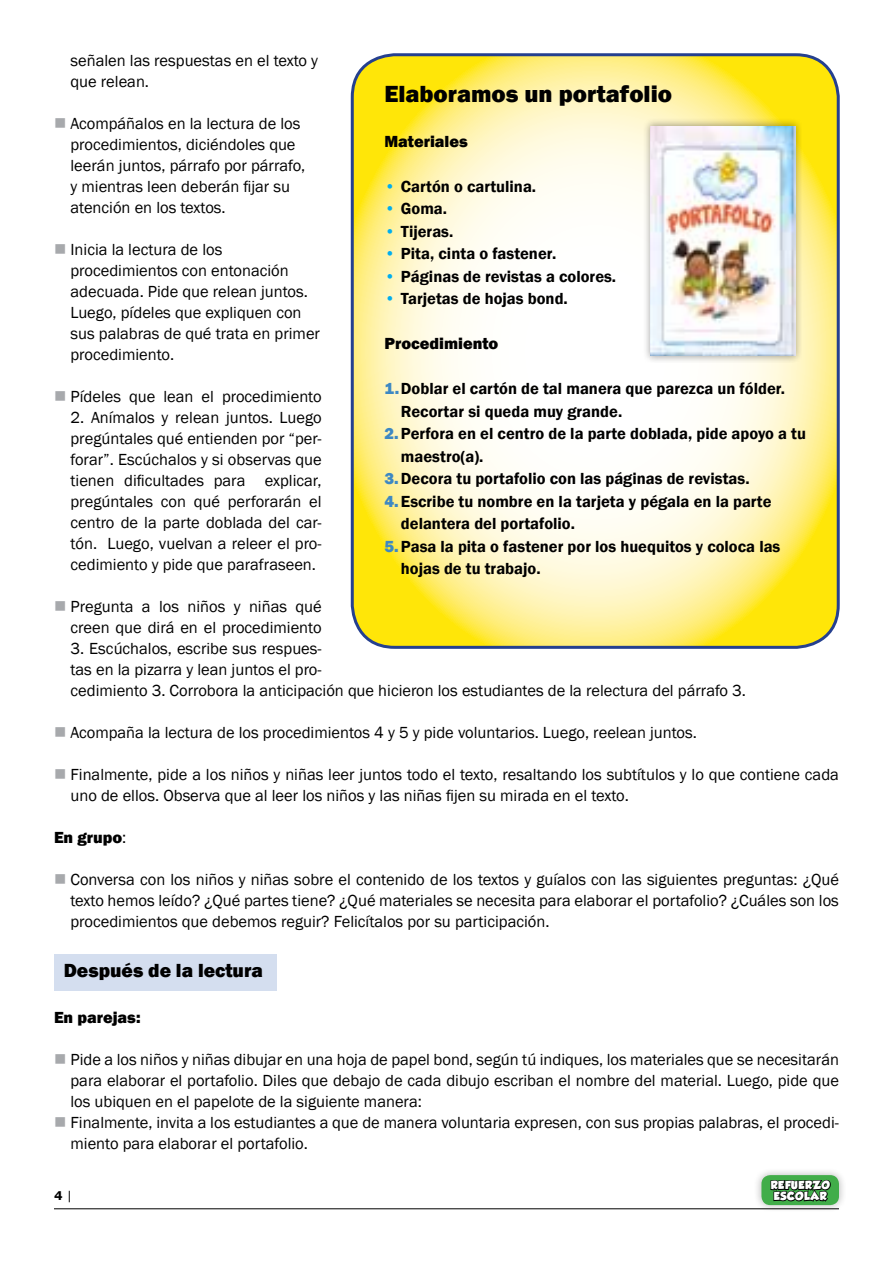
<style>
.page{position:relative;width:893px;height:1263px;background:#fff}
.page>*{position:absolute;margin:0;border:0;box-sizing:border-box;transform-origin:0 0}
.t1{font:800 24px "Franklin Gothic";color:#000}
.t2{font:800 19.5px "Franklin Gothic";color:#000}
.t3{font:16.5px/21px "Franklin Gothic";color:#000}
.t4{font:600 16.5px "Franklin Gothic";color:#000}
.t5{font:800 16.5px "Franklin Gothic";color:#000}
.t6{font:700 12px "Verdana";color:#000}
.t7{font:10.2px/10.9px "GROBOLD";letter-spacing:.07em;color:#fff}
.s1{color:#a7a9ac}
.s2{font-weight:400}
.s3{color:#00aeef}
.s4{font-weight:800;color:#3d88c3}
</style>
<div class="page">
<hr style="left:54px;top:1208px;width:785px;height:1px;background:#000">
<div style="left:752px;top:1165px;width:94px;height:47px;background:#000;opacity:.25"></div>
<div style="left:761px;top:1175px;width:78px;height:30px;background:#41ad49;border-radius:9px"></div>
<svg style="left:769px;top:1179px;width:63px;height:33px"></svg>
<div style="left:54px;top:954px;width:222px;height:36px;background:#d4deef"></div>
<svg style="left:352px;top:55px;width:486px;height:592px"></svg>
<div style="left:351px;top:53px;width:489px;height:596px;border:3px solid #25408f;border-radius:43px"></div>
<div style="left:641px;top:116px;width:161px;height:247px;background:#000;opacity:.35"></div>
<img style="left:651px;top:126px;width:144px;height:230px">
<p class="t3" style="left:70px;top:50px;width:249px">señalen las respuestas en el texto y que relean.</p>
<p class="t3" style="left:70px;top:113px;width:236px;text-indent:-16px"><span class="s1">■</span> Acompáñalos en la lectura de los procedimientos, diciéndoles que leerán juntos, párrafo por párrafo, y mientras leen deberán fijar su atención en los textos.</p>
<p class="t3" style="left:70px;top:239px;width:251px;text-indent:-16px"><span class="s1">■</span> Inicia la lectura de los procedimientos con entonación adecuada. Pide que relean juntos.<br>Luego, pídeles que expliquen con sus palabras de qué trata en primer procedimiento.</p>
<p class="t3" style="left:54px;top:386px;width:269px"><span class="s1">■</span> Pídeles que lean el procedimiento</p>
<p class="t3" style="left:70px;top:407px;width:253px;text-align:justify">2. Anímalos y relean juntos. Luego pregúntales qué entienden por “per&shy;forar”. Escúchalos y si observas que tienen dificultades para explicar, pregúntales con qué perforarán el centro de la parte doblada del car&shy;tón. Luego, vuelvan a releer el pro&shy;cedimiento y pide que parafraseen.</p>
<p class="t3" style="left:54px;top:596px;width:269px;text-align:right"><span class="s1">■</span> Pregunta a los niños y niñas qué creen que dirá en el procedimiento</p>
<p class="t3" style="left:70px;top:638px;width:677px">3. Escúchalos, escribe sus respues-<br>tas en la pizarra y lean juntos el pro-<br>cedimiento 3. Corrobora la anticipación que hicieron los estudiantes de la relectura del párrafo 3.</p>
<p class="t3" style="left:54px;top:722px;width:644px"><span class="s1">■</span> Acompaña la lectura de los procedimientos 4 y 5 y pide voluntarios. Luego, reelean juntos.</p>
<p class="t3" style="left:70px;top:764px;width:770px;text-indent:-16px"><span class="s1">■</span> Finalmente, pide a los niños y niñas leer juntos todo el texto, resaltando los subtítulos y lo que contiene cada uno de ellos. Observa que al leer los niños y las niñas fijen su mirada en el texto.</p>
<p class="t5" style="left:54px;top:826px;width:74px">En grupo<span class="s2">:</span></p>
<p class="t3" style="left:70px;top:869px;width:770px;text-align:justify;text-indent:-16px"><span class="s1">■</span> Conversa con los niños y niñas sobre el contenido de los textos y guíalos con las siguientes preguntas: ¿Qué texto hemos leído? ¿Qué partes tiene? ¿Qué materiales se necesita para elaborar el portafolio? ¿Cuáles son los procedimientos que debemos reguir? Felicítalos por su participación.</p>
<p class="t2" style="left:64px;top:957px;width:201px">Después de la lectura</p>
<p class="t5" style="left:54px;top:1006px;width:88px">En parejas:</p>
<p class="t3" style="left:70px;top:1049px;width:770px;text-align:justify;text-indent:-16px"><span class="s1">■</span> Pide a los niños y niñas dibujar en una hoja de papel bond, según tú indiques, los materiales que se necesitarán para elaborar el portafolio. Diles que debajo de cada dibujo escriban el nombre del material. Luego, pide que los ubiquen en el papelote de la siguiente manera:</p>
<p class="t3" style="left:70px;top:1112px;width:770px;text-indent:-16px"><span class="s1">■</span> Finalmente, invita a los estudiantes a que de manera voluntaria expresen, con sus propias palabras, el procedi&shy;miento para elaborar el portafolio.</p>
<h1 class="t1" style="left:384px;top:78px;width:289px">Elaboramos un portafolio</h1>
<p class="t5" style="left:384px;top:131px;width:85px">Materiales</p>
<p class="t4" style="left:384px;top:176px;width:153px"><span class="s3">•</span> Cartón o cartulina.</p>
<p class="t4" style="left:384px;top:199px;width:64px"><span class="s3">•</span> Goma.</p>
<p class="t4" style="left:384px;top:221px;width:70px"><span class="s3">•</span> Tijeras.</p>
<p class="t4" style="left:384px;top:244px;width:173px"><span class="s3">•</span> Pita, cinta o fastener.</p>
<p class="t4" style="left:384px;top:266px;width:233px"><span class="s3">•</span> Páginas de revistas a colores.</p>
<p class="t4" style="left:384px;top:289px;width:185px"><span class="s3">•</span> Tarjetas de hojas bond.</p>
<p class="t5" style="left:384px;top:333px;width:115px">Procedimiento</p>
<p class="t4" style="left:384px;top:379px;width:402px"><span class="s4">1.</span>Doblar el cartón de tal manera que parezca un fólder.</p>
<p class="t4" style="left:401px;top:401px;width:223px">Recortar si queda muy grande.</p>
<p class="t4" style="left:384px;top:424px;width:423px"><span class="s4">2.</span>Perfora en el centro de la parte doblada, pide apoyo a tu</p>
<p class="t4" style="left:401px;top:446px;width:84px">maestro(a).</p>
<p class="t4" style="left:384px;top:469px;width:367px"><span class="s4">3.</span>Decora tu portafolio con las páginas de revistas.</p>
<p class="t4" style="left:384px;top:491px;width:389px"><span class="s4">4.</span>Escribe tu nombre en la tarjeta y pégala en la parte</p>
<p class="t4" style="left:401px;top:514px;width:176px">delantera del portafolio.</p>
<p class="t4" style="left:384px;top:536px;width:397px"><span class="s4">5.</span>Pasa la pita o fastener por los huequitos y coloca las</p>
<p class="t4" style="left:401px;top:559px;width:141px">hojas de tu trabajo.</p>
<p class="t6" style="left:54px;top:1187px;width:20px">4 <span class="s2">|</span></p>
<p class="t7" style="left:771px;top:1180px;width:60px">REFUERZO<br>ESCOLAR</p>
</div>
